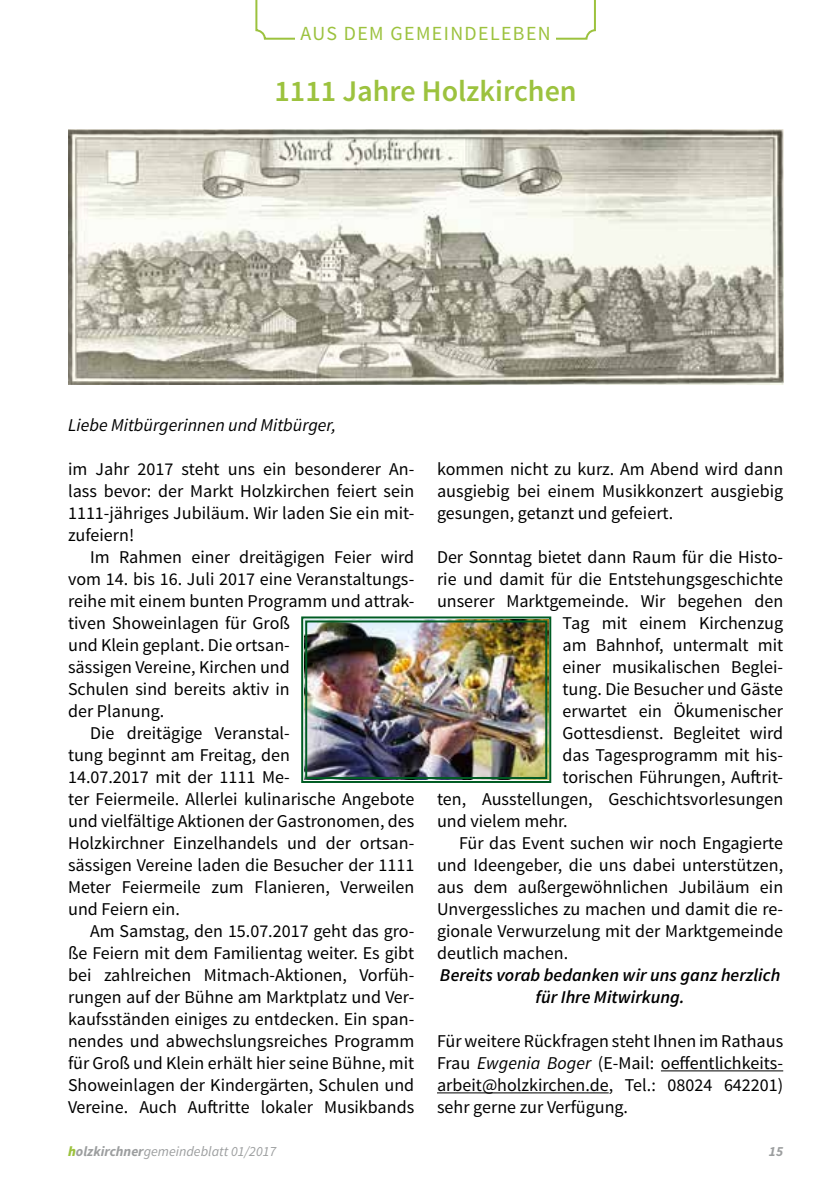
<style>
.page{position:relative;width:840px;height:1191px;background:#fff}
.page>*{position:absolute;margin:0;border:0;box-sizing:border-box;transform-origin:0 0}
.t1{font:600 30px "Source Sans Pro";color:#9cc23e}
.t2{font:20px "Source Sans Pro";letter-spacing:.07em;color:#9cc23e}
.t3{font:18px/22px "Source Sans Pro";color:#000;text-align:justify}
.t4{font:italic 600 18px/22px "Source Sans Pro";color:#000;text-align:center}
.t5{font:italic 18px "Source Sans Pro";color:#000}
.t6{font:italic 14px "Source Sans Pro";color:#9c9e9f}
.t7{font:italic 700 14px "Source Sans Pro";color:#9c9e9f}
.s1{font-style:italic}
.s2{font-weight:900;color:#9cc23e}
.s3{font-weight:700}
</style>
<div class="page">
<svg style="left:255px;top:0;width:340px;height:40px"></svg>
<div style="left:295px;top:23px;width:260px;height:21px;background:#fff"></div>
<hr style="left:660px;top:1070px;width:122px;height:1px;background:#000">
<hr style="left:437px;top:1092px;width:171px;height:1px;background:#000">
<img style="left:68px;top:130px;width:714px;height:254px">
<img style="left:301px;top:616px;width:251px;height:167px">
<div style="left:305px;top:620px;width:242px;height:159px;border:2px solid #005c24"></div>
<p class="t2" style="left:300px;top:21px;width:251px">AUS DEM GEMEINDELEBEN</p>
<h1 class="t1" style="left:274px;top:72px;width:303px">1111 Jahre Holzkirchen</h1>
<p class="t5" style="left:68px;top:414px;width:269px">Liebe Mitbürgerinnen und Mitbürger,</p>
<p class="t3" style="left:68px;top:458px;width:347px">im Jahr 2017 steht uns ein besonderer An&shy;lass bevor: der Markt Holzkirchen feiert sein 1111-jähriges Jubiläum. Wir laden Sie ein mit&shy;zufeiern!</p>
<p class="t3" style="left:90px;top:546px;width:325px">Im Rahmen einer dreitägigen Feier wird</p>
<p class="t3" style="left:68px;top:568px;width:347px">vom 14. bis 16. Juli 2017 eine Veranstaltungs-</p>
<p class="t3" style="left:68px;top:590px;width:347px">reihe mit einem bunten Programm und attrak-</p>
<p class="t3" style="left:68px;top:612px;width:223px">tiven Showeinlagen für Groß</p>
<p class="t3" style="left:68px;top:634px;width:223px">und Klein geplant. Die ortsan-</p>
<p class="t3" style="left:68px;top:656px;width:223px">sässigen Vereine, Kirchen und</p>
<p class="t3" style="left:68px;top:678px;width:223px">Schulen sind bereits aktiv in</p>
<p class="t3" style="left:68px;top:700px;width:98px">der Planung.</p>
<p class="t3" style="left:90px;top:722px;width:201px">Die dreitägige Veranstal-</p>
<p class="t3" style="left:68px;top:744px;width:223px">tung beginnt am Freitag, den</p>
<p class="t3" style="left:68px;top:766px;width:223px">14.07.2017 mit der 1111 Me-</p>
<p class="t3" style="left:68px;top:788px;width:347px">ter Feiermeile. Allerlei kulinarische Angebote</p>
<p class="t3" style="left:68px;top:810px;width:347px">und vielfältige Aktionen der Gastronomen, des</p>
<p class="t3" style="left:68px;top:832px;width:347px">Holzkirchner Einzelhandels und der ortsan-</p>
<p class="t3" style="left:68px;top:854px;width:347px">sässigen Vereine laden die Besucher der 1111</p>
<p class="t3" style="left:68px;top:876px;width:347px">Meter Feiermeile zum Flanieren, Verweilen</p>
<p class="t3" style="left:68px;top:898px;width:113px">und Feiern ein.</p>
<p class="t3" style="left:90px;top:920px;width:325px">Am Samstag, den 15.07.2017 geht das gro-</p>
<p class="t3" style="left:68px;top:942px;width:347px">ße Feiern mit dem Familientag weiter. Es gibt</p>
<p class="t3" style="left:68px;top:964px;width:347px">bei zahlreichen Mitmach-Aktionen, Vorfüh-</p>
<p class="t3" style="left:68px;top:986px;width:347px">rungen auf der Bühne am Marktplatz und Ver-</p>
<p class="t3" style="left:68px;top:1008px;width:347px">kaufsständen einiges zu entdecken. Ein span-</p>
<p class="t3" style="left:68px;top:1030px;width:347px">nendes und abwechslungsreiches Programm</p>
<p class="t3" style="left:68px;top:1052px;width:347px">für Groß und Klein erhält hier seine Bühne, mit</p>
<p class="t3" style="left:68px;top:1074px;width:347px">Showeinlagen der Kindergärten, Schulen und</p>
<p class="t3" style="left:68px;top:1096px;width:347px">Vereine. Auch Auftritte lokaler Musikbands</p>
<p class="t3" style="left:437px;top:458px;width:347px">kommen nicht zu kurz. Am Abend wird dann ausgiebig bei einem Musikkonzert ausgiebig gesungen, getanzt und gefeiert.</p>
<p class="t3" style="left:437px;top:546px;width:347px">Der Sonntag bietet dann Raum für die Histo-</p>
<p class="t3" style="left:437px;top:568px;width:347px">rie und damit für die Entstehungsgeschichte</p>
<p class="t3" style="left:437px;top:590px;width:347px">unserer Marktgemeinde. Wir begehen den</p>
<p class="t3" style="left:562px;top:612px;width:222px">Tag mit einem Kirchenzug</p>
<p class="t3" style="left:562px;top:634px;width:222px">am Bahnhof, untermalt mit</p>
<p class="t3" style="left:562px;top:656px;width:222px">einer musikalischen Beglei-</p>
<p class="t3" style="left:562px;top:678px;width:222px">tung. Die Besucher und Gäste</p>
<p class="t3" style="left:562px;top:700px;width:222px">erwartet ein Ökumenischer</p>
<p class="t3" style="left:562px;top:722px;width:222px">Gottesdienst. Begleitet wird</p>
<p class="t3" style="left:562px;top:744px;width:222px">das Tagesprogramm mit his-</p>
<p class="t3" style="left:562px;top:766px;width:222px">torischen Führungen, Auftrit-</p>
<p class="t3" style="left:437px;top:788px;width:347px">ten, Ausstellungen, Geschichtsvorlesungen</p>
<p class="t3" style="left:437px;top:810px;width:132px">und vielem mehr.</p>
<p class="t3" style="left:459px;top:832px;width:325px">Für das Event suchen wir noch Engagierte</p>
<p class="t3" style="left:437px;top:854px;width:347px">und Ideengeber, die uns dabei unterstützen,</p>
<p class="t3" style="left:437px;top:876px;width:347px">aus dem außergewöhnlichen Jubiläum ein</p>
<p class="t3" style="left:437px;top:898px;width:347px">Unvergessliches zu machen und damit die re-</p>
<p class="t3" style="left:437px;top:920px;width:347px">gionale Verwurzelung mit der Marktgemeinde</p>
<p class="t3" style="left:437px;top:942px;width:133px">deutlich machen.</p>
<p class="t4" style="left:439px;top:964px;width:341px">Bereits vorab bedanken wir uns ganz herzlich für Ihre Mitwirkung.</p>
<p class="t3" style="left:437px;top:1030px;width:347px">Für weitere Rückfragen steht Ihnen im Rathaus Frau <span class="s1">Ewgenia Boger</span> (E-Mail: oeffentlichkeits&shy;arbeit@holzkirchen.de, Tel.: 08024 642201) sehr gerne zur Verfügung.</p>
<p class="t6" style="left:68px;top:1142px;width:209px"><span class="s2">h</span><span class="s3">olzkirchner</span>gemeindeblatt 01/2017</p>
<p class="t7" style="left:768px;top:1142px;width:16px">15</p>
</div>
